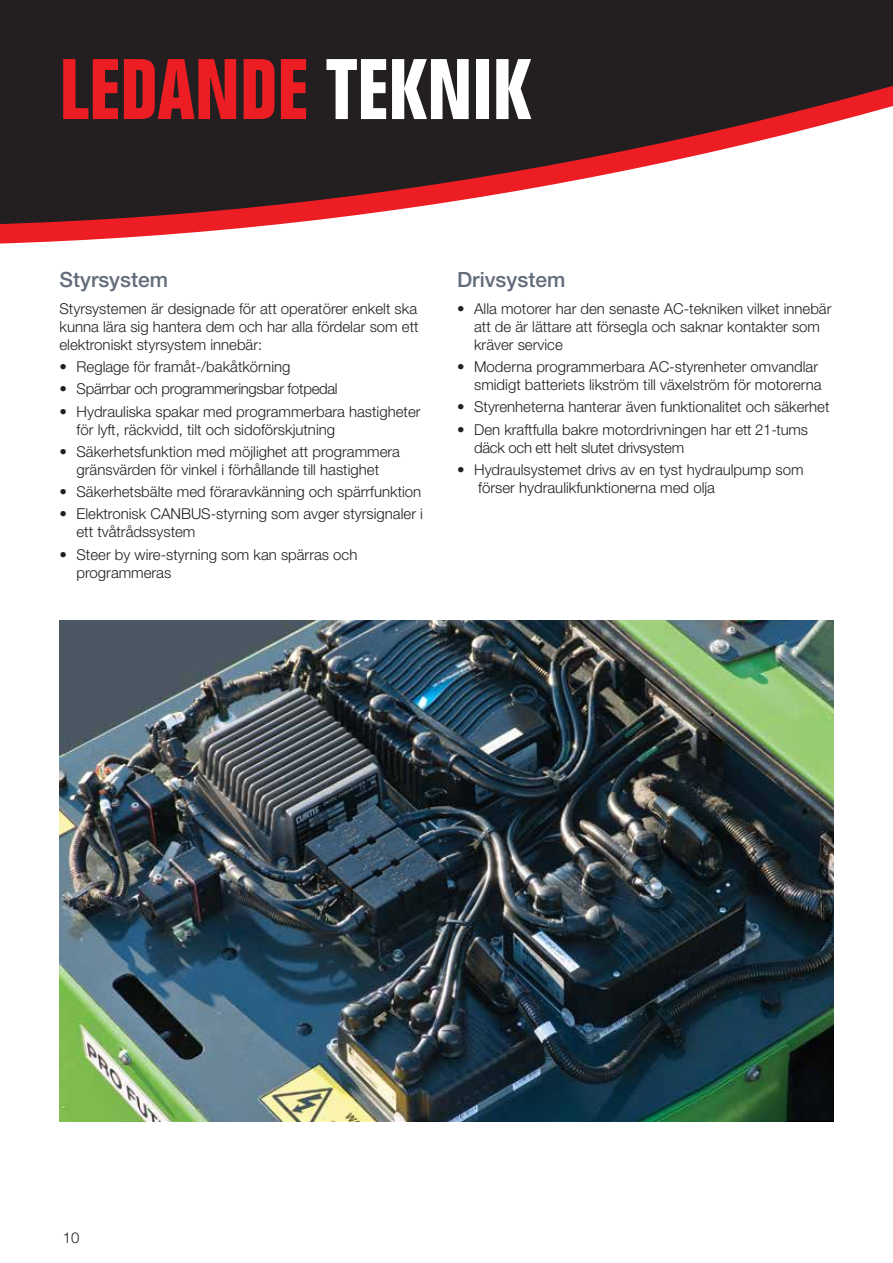
<style>
.page{position:relative;width:893px;height:1263px;background:#fff}
.page>*{position:absolute;margin:0;border:0;box-sizing:border-box;transform-origin:0 0}
.t1{font:700 condensed 84px "Folio Std";color:#ed1d24}
.t2{font:500 21px "Helvetica Neue LT Std";color:#636c7a}
.t3{font:300 15px/18px "Helvetica Neue LT Std";color:#231f20}
.t4{font:300 15px/18px "Helvetica Neue LT Std";letter-spacing:-.02em;color:#231f20}
.s1{color:#fff}
</style>
<div class="page">
<img style="left:60px;top:621px;width:773px;height:501px">
<svg style="left:0;top:0;width:893px;height:244px"></svg>
<h1 class="t1" style="left:60px;top:43px;width:473px">LEDANDE <span class="s1">TEKNIK</span></h1>
<h2 class="t2" style="left:60px;top:267px;width:110px">Styrsystem</h2>
<p class="t3" style="left:60px;top:299px;width:361px;text-align:justify">Styrsystemen är designade för att operatörer enkelt ska kunna lära sig hantera dem och har alla fördelar som ett elektroniskt styrsystem innebär:</p>
<p class="t3" style="left:60px;top:357px;width:232px">• Reglage för framåt-/bakåtkörning</p>
<p class="t4" style="left:60px;top:380px;width:280px">• Spärrbar och programmeringsbar fotpedal</p>
<p class="t3" style="left:77px;top:402px;width:345px;text-indent:-17px">• Hydrauliska spakar med programmerbara hastigheter för lyft, räckvidd, tilt och sidoförskjutning</p>
<p class="t3" style="left:60px;top:442px;width:342px;text-align:center">• Säkerhetsfunktion med möjlighet att programmera gränsvärden för vinkel i förhållande till hastighet</p>
<p class="t3" style="left:60px;top:482px;width:363px">• Säkerhetsbälte med föraravkänning och spärrfunktion</p>
<p class="t3" style="left:77px;top:505px;width:348px;text-indent:-17px">• Elektronisk CANBUS-styrning som avger styrsignaler i ett tvåtrådssystem</p>
<p class="t3" style="left:77px;top:545px;width:282px;text-indent:-17px">• Steer by wire-styrning som kan spärras och programmeras</p>
<h2 class="t2" style="left:457px;top:267px;width:110px">Drivsystem</h2>
<p class="t3" style="left:474px;top:299px;width:359px;text-indent:-17px">• Alla motorer har den senaste AC-tekniken vilket innebär att de är lättare att försegla och saknar kontakter som kräver service</p>
<p class="t3" style="left:457px;top:357px;width:366px;text-align:right">• Moderna programmerbara AC-styrenheter omvandlar smidigt batteriets likström till växelström för motorerna</p>
<p class="t3" style="left:457px;top:398px;width:374px">• Styrenheterna hanterar även funktionalitet och säkerhet</p>
<p class="t4" style="left:474px;top:420px;width:335px;text-indent:-17px">• Den kraftfulla bakre motordrivningen har ett 21-tums däck och ett helt slutet drivsystem</p>
<p class="t3" style="left:478px;top:460px;width:327px;text-indent:-21px">• Hydraulsystemet drivs av en tyst hydraulpump som förser hydraulikfunktionerna med olja</p>
<p class="t3" style="left:63px;top:1228px;width:18px">10</p>
</div>
